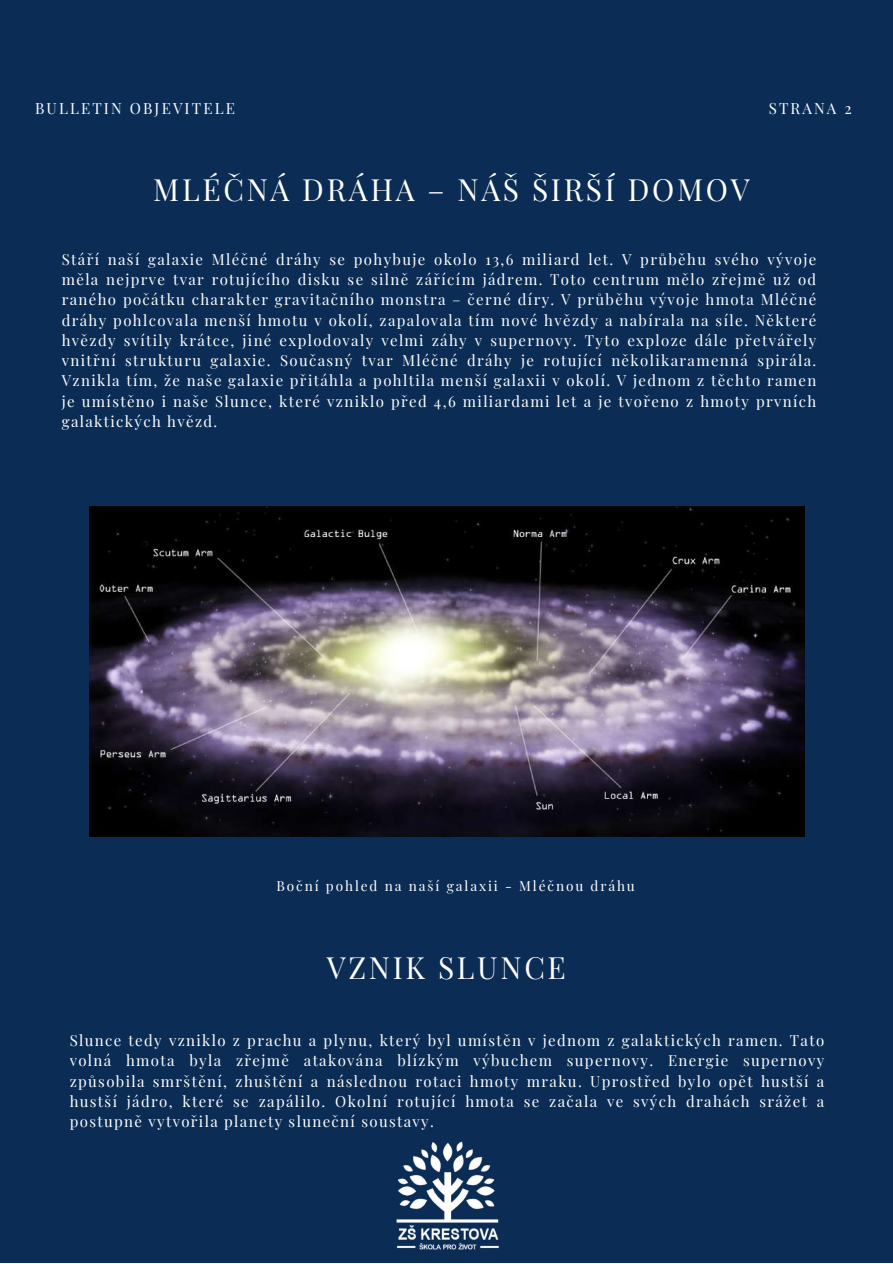
<style>
.page{position:relative;width:893px;height:1264px;background:#fff}
.page>*{position:absolute;margin:0;border:0;box-sizing:border-box;transform-origin:0 0}
.t1{font:30px "Playfair Display";letter-spacing:.09em;color:#fff}
.t2{font:15.15px "Playfair Display";letter-spacing:.14em;color:#fff}
.t3{font:15px/20.2px "Playfair Display";letter-spacing:.09em;color:#fff;text-align:justify}
.t4{font:13.65px "Playfair Display";letter-spacing:.14em;color:#fff}
</style>
<div class="page">
<div style="left:0;top:0;width:892px;height:1262px;background:#0b2d55"></div>
<img style="left:396px;top:1141px;width:103px;height:109px">
<img style="left:89px;top:506px;width:715px;height:330px">
<p class="t2" style="left:35px;top:97px;width:201px">BULLETIN OBJEVITELE</p>
<p class="t2" style="left:768px;top:97px;width:84px">STRANA 2</p>
<h1 class="t1" style="left:153px;top:168px;width:598px">MLÉČNÁ DRÁHA – NÁŠ ŠIRŠÍ DOMOV</h1>
<p class="t3" style="left:62px;top:248px;width:756px">Stáří naší galaxie Mléčné dráhy se pohybuje okolo 13,6 miliard let. V průběhu svého vývoje měla nejprve tvar rotujícího disku se silně zářícím jádrem. Toto centrum mělo zřejmě už od raného počátku charakter gravitačního monstra – černé díry. V průběhu vývoje hmota Mléčné dráhy pohlcovala menší hmotu v okolí, zapalovala tím nové hvězdy a nabírala na síle. Některé hvězdy svítily krátce, jiné explodovaly velmi záhy v supernovy. Tyto exploze dále přetvářely vnitřní strukturu galaxie. Současný tvar Mléčné dráhy je rotující několikaramenná spirála.<br>Vznikla tím, že naše galaxie přitáhla a pohltila menší galaxii v okolí. V jednom z těchto ramen je umístěno i naše Slunce, které vzniklo před 4,6 miliardami let a je tvořeno z hmoty prvních galaktických hvězd.</p>
<p class="t4" style="left:276px;top:875px;width:360px">Boční pohled na naší galaxii - Mléčnou dráhu</p>
<h1 class="t1" style="left:327px;top:946px;width:240px">VZNIK SLUNCE</h1>
<p class="t3" style="left:70px;top:1029px;width:756px">Slunce tedy vzniklo z prachu a plynu, který byl umístěn v jednom z galaktických ramen. Tato volná hmota byla zřejmě atakována blízkým výbuchem supernovy. Energie supernovy způsobila smrštění, zhuštění a následnou rotaci hmoty mraku. Uprostřed bylo opět hustší a hustší jádro, které se zapálilo. Okolní rotující hmota se začala ve svých drahách srážet a postupně vytvořila planety sluneční soustavy.</p>
</div>
